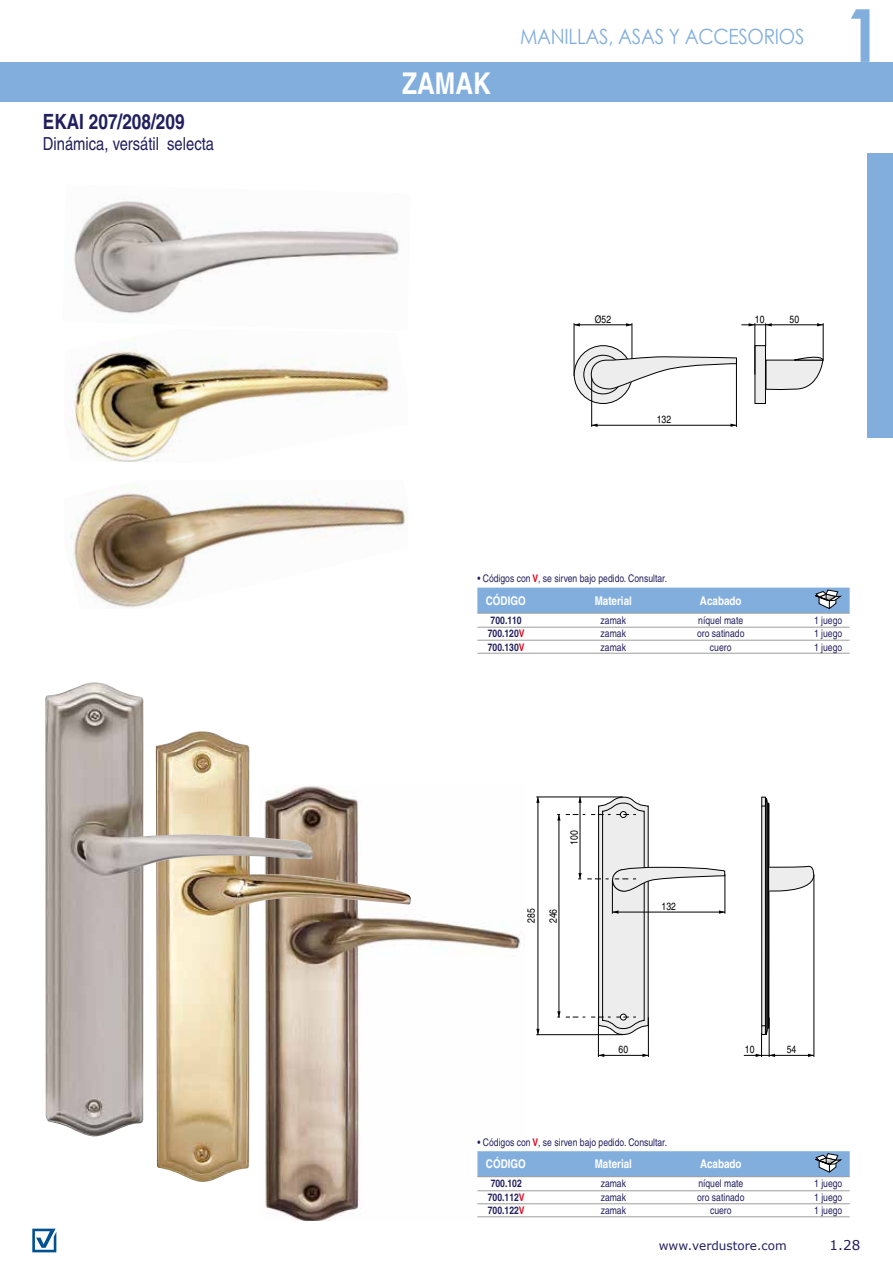
<style>
.page{position:relative;width:893px;height:1263px;background:#fff}
.page>*{position:absolute;margin:0;border:0;box-sizing:border-box;transform-origin:0 0}
.t1{font:700 73.2px "Century Gothic";color:#82aedd;scale:.9 1}
.t2{font:700 condensed 30px "Helvetica";color:#fff}
.t3{font:21px "Century Gothic";letter-spacing:-.015em;color:#82aedd;scale:.9 1}
.t4{font:700 condensed 21px "Helvetica";color:#211f5e}
.t5{font:condensed 18px "Helvetica";color:#211f5e}
.t6{font:13.5px "Verdana";color:#211f5e}
.t7{font:700 condensed 12px "Helvetica";color:#fff}
.t8{font:12px "Verdana";color:#211f5e}
.t9{font:condensed 10.5px/13.5px "Helvetica";color:#211f5e;text-align:justify}
.t10{font:700 condensed 10.5px/13.5px "Helvetica";color:#211f5e}
.t11{font:condensed 10.5px "Helvetica";color:#000}
.s1{font-weight:700;color:#e3051f}
.s2{color:#e3051f}
</style>
<div class="page">
<svg style="left:32px;top:1228px;width:24px;height:24px"></svg>
<div style="left:0;top:62px;width:893px;height:40px;background:#82aedd"></div>
<div style="left:867px;top:153px;width:26px;height:285px;background:#82aedd"></div>
<img style="left:265px;top:919px;width:260px;height:301px">
<img style="left:74px;top:201px;width:325px;height:113px">
<hr style="left:477px;top:1190px;width:373px;height:1px;background:#9d9d9c">
<hr style="left:477px;top:1203px;width:373px;height:1px;background:#9d9d9c">
<hr style="left:477px;top:1216px;width:373px;height:1px;background:#9d9d9c">
<svg style="left:477px;top:1151px;width:373px;height:26px;background:#84add8"></svg>
<hr style="left:744px;top:1055px;width:70px;height:1px;background:#000">
<svg style="left:756px;top:796px;width:59px;height:261px"></svg>
<hr style="left:477px;top:613px;width:373px;height:1px;background:#9d9d9c">
<hr style="left:477px;top:627px;width:373px;height:1px;background:#9d9d9c">
<hr style="left:477px;top:640px;width:373px;height:1px;background:#9d9d9c">
<hr style="left:477px;top:653px;width:373px;height:1px;background:#9d9d9c">
<svg style="left:477px;top:588px;width:373px;height:25px;background:#82acd9"></svg>
<img style="left:72px;top:337px;width:319px;height:125px">
<img style="left:70px;top:485px;width:338px;height:123px">
<img style="left:156px;top:786px;width:255px;height:398px">
<img style="left:45px;top:682px;width:269px;height:454px">
<div style="left:755px;top:346px;width:10px;height:57px;background:#ededed"></div>
<div style="left:755px;top:345px;width:11px;height:59px;border:1px solid #000"></div>
<svg style="left:765px;top:354px;width:59px;height:37px"></svg>
<hr style="left:632px;top:323px;width:1px;height:51px;background:#000">
<hr style="left:574px;top:325px;width:58px;height:1px;background:#000">
<hr style="left:574px;top:323px;width:1px;height:53px;background:#000">
<svg style="left:574px;top:323px;width:6px;height:3px"></svg>
<svg style="left:626px;top:323px;width:6px;height:3px"></svg>
<div style="left:574px;top:346px;width:58px;height:57px;background:#ededed;border-radius:50%"></div>
<div style="left:574px;top:345px;width:58px;height:59px;border:1px solid #000;border-radius:50%"></div>
<svg style="left:584px;top:355px;width:38px;height:39px"></svg>
<div style="left:583px;top:355px;width:40px;height:39px;border:1px solid #000;border-radius:50%"></div>
<svg style="left:590px;top:356px;width:147px;height:34px"></svg>
<hr style="left:741px;top:325px;width:82px;height:1px;background:#000">
<svg style="left:817px;top:323px;width:6px;height:3px"></svg>
<svg style="left:749px;top:323px;width:6px;height:3px"></svg>
<hr style="left:736px;top:361px;width:1px;height:66px;background:#000">
<hr style="left:591px;top:378px;width:1px;height:49px;background:#000">
<hr style="left:755px;top:323px;width:1px;height:51px;background:#000">
<svg style="left:765px;top:323px;width:7px;height:23px"></svg>
<hr style="left:823px;top:323px;width:1px;height:37px;background:#000">
<hr style="left:591px;top:425px;width:145px;height:1px;background:#000">
<hr style="left:538px;top:797px;width:1px;height:238px;background:#000">
<hr style="left:536px;top:797px;width:87px;height:1px;background:#000">
<hr style="left:536px;top:1034px;width:87px;height:1px;background:#000">
<hr style="left:598px;top:1017px;width:1px;height:40px;background:#000">
<hr style="left:648px;top:1017px;width:1px;height:40px;background:#000">
<hr style="left:598px;top:1055px;width:50px;height:1px;background:#000">
<svg style="left:642px;top:1054px;width:7px;height:3px"></svg>
<svg style="left:536px;top:1029px;width:4px;height:6px"></svg>
<svg style="left:536px;top:797px;width:4px;height:6px"></svg>
<hr style="left:725px;top:874px;width:1px;height:40px;background:#000">
<svg style="left:557px;top:796px;width:168px;height:240px"></svg>
<h3 class="t4" style="left:43px;top:108px;width:143px">EKAI 207/208/209</h3>
<h3 class="t5" style="left:43px;top:133px;width:173px">Dinámica, versátil selecta</h3>
<h2 class="t2" style="left:402px;top:65px;width:90px">ZAMAK</h2>
<h3 class="t3" style="left:520px;top:24px;width:317px">MANILLAS, ASAS Y ACCESORIOS</h3>
<h1 class="t1" style="left:845px;top:-11px;width:42px">1</h1>
<p class="t11" style="left:595px;top:313px;width:18px">Ø52</p>
<p class="t11" style="left:755px;top:313px;width:11px">10</p>
<p class="t11" style="left:790px;top:313px;width:11px">50</p>
<p class="t11" style="left:657px;top:413px;width:16px">132</p>
<p class="t9" style="left:477px;top:572px;width:191px">• Códigos con <span class="s1">V</span>, se sirven bajo pedido. Consultar.</p>
<p class="t7" style="left:486px;top:593px;width:41px">CÓDIGO</p>
<p class="t10" style="left:488px;top:613px;width:38px">700.110<br>700.120<span class="s2">V<br></span>700.130<span class="s2">V</span></p>
<p class="t7" style="left:595px;top:593px;width:39px">Material</p>
<p class="t9" style="left:601px;top:613px;width:27px">zamak zamak zamak</p>
<p class="t7" style="left:700px;top:593px;width:43px">Acabado</p>
<p class="t9" style="left:697px;top:613px;width:49px;text-align:center">níquel mate oro satinado cuero</p>
<p class="t9" style="left:814px;top:613px;width:30px">1 juego 1 juego 1 juego</p>
<p class="t11" style="left:568px;top:845px;width:16px;rotate:-90deg">100</p>
<p class="t11" style="left:525px;top:923px;width:16px;rotate:-90deg">285</p>
<p class="t11" style="left:547px;top:923px;width:16px;rotate:-90deg">246</p>
<p class="t11" style="left:662px;top:900px;width:16px">132</p>
<p class="t11" style="left:619px;top:1044px;width:11px">60</p>
<p class="t11" style="left:745px;top:1044px;width:11px">10</p>
<p class="t11" style="left:787px;top:1044px;width:11px">54</p>
<p class="t9" style="left:477px;top:1135px;width:191px">• Códigos con <span class="s1">V</span>, se sirven bajo pedido. Consultar.</p>
<p class="t7" style="left:486px;top:1157px;width:41px">CÓDIGO</p>
<p class="t10" style="left:488px;top:1177px;width:38px">700.102<br>700.112<span class="s2">V<br></span>700.122<span class="s2">V</span></p>
<p class="t7" style="left:595px;top:1157px;width:39px">Material</p>
<p class="t9" style="left:601px;top:1177px;width:27px">zamak zamak zamak</p>
<p class="t7" style="left:700px;top:1157px;width:43px">Acabado</p>
<p class="t9" style="left:697px;top:1177px;width:49px;text-align:center">níquel mate oro satinado cuero</p>
<p class="t9" style="left:814px;top:1177px;width:30px">1 juego 1 juego 1 juego</p>
<p class="t8" style="left:659px;top:1237px;width:129px">www.verdustore.com</p>
<p class="t6" style="left:830px;top:1236px;width:32px">1.28</p>
</div>
